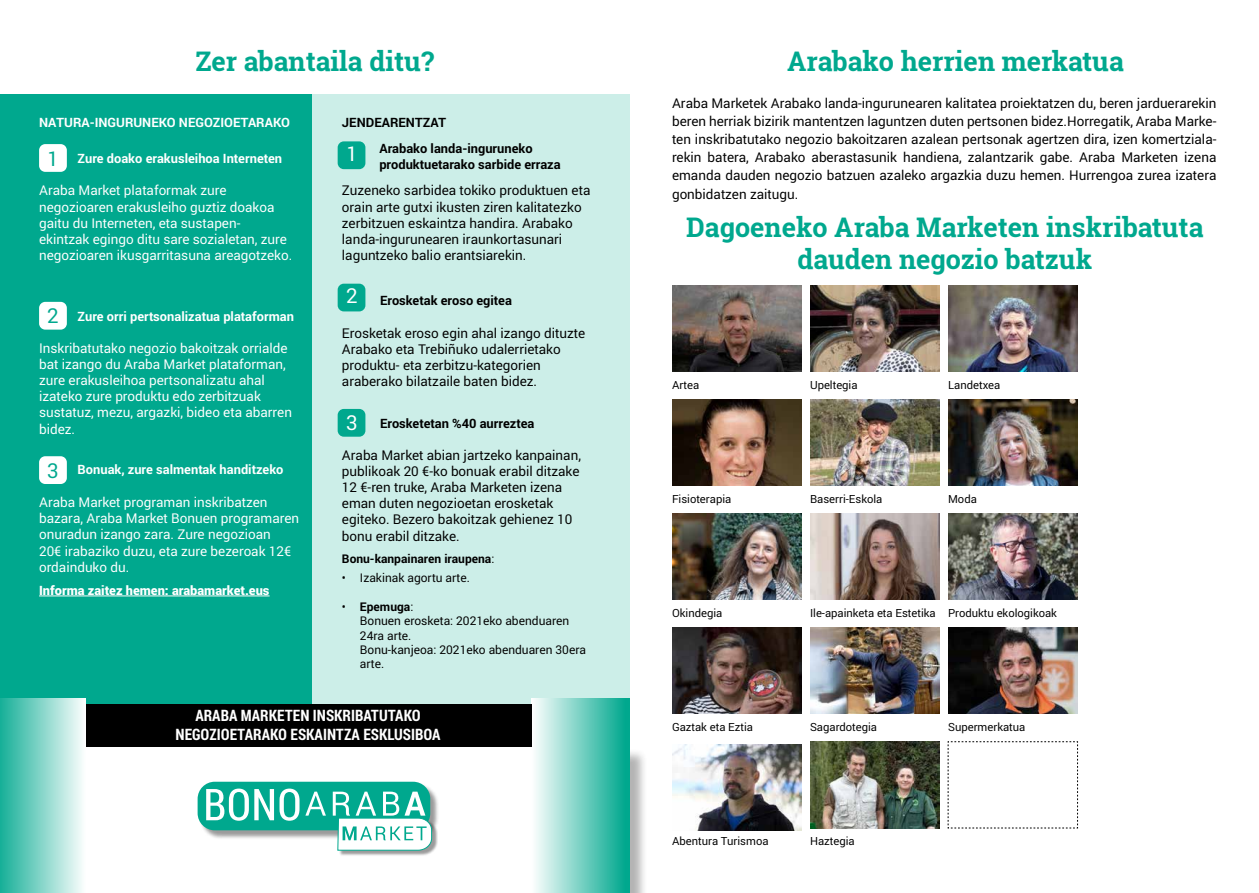
<style>
.page{position:relative;width:1259px;height:893px;background:#fff}
.page>*{position:absolute;margin:0;border:0;box-sizing:border-box;transform-origin:0 0}
.t1{font:700 27px/32.4px "Roboto Slab";color:#00a88e;text-align:center}
.t2{font:20.55px "Roboto";color:#00a88e}
.t3{font:20.55px "Roboto";color:#fff}
.t4{font:700 15.75px/18.9px "Roboto Condensed";color:#fff;text-align:center}
.t5{font:13.5px/16.2px "Roboto";color:#000}
.t6{font:13.5px/16.2px "Roboto";color:#fff}
.t7{font:700 12.9px "Roboto";color:#fff}
.t8{font:700 12.9px/15.5px "Roboto";color:#000}
.t9{font:900 12.9px "Roboto";color:#fff}
.t10{font:12px/14.4px "Roboto";color:#000}
.t11{font:700 12px "Roboto";color:#000}
.t12{font:11.25px "Roboto";color:#000}
.s1{font-weight:400;font-size:20.55px;color:#00a88e}
.s2{font-weight:400;font-size:20.55px;color:#fff}
.s3{font-weight:400}
.s4{font-weight:700}
</style>
<div class="page">
<div style="left:0;top:95px;width:312px;height:628px;background:#00a88e"></div>
<div style="left:312px;top:95px;width:317px;height:628px;background:#cceee8"></div>
<hr style="left:39px;top:596px;width:231px;height:1px;background:#fff">
<div style="left:338px;top:141px;width:27px;height:28px;background:#00a88e;border-radius:6px"></div>
<div style="left:39px;top:144px;width:28px;height:28px;background:#fff;border-radius:6px"></div>
<div style="left:39px;top:456px;width:28px;height:28px;background:#fff;border-radius:6px"></div>
<div style="left:338px;top:284px;width:27px;height:27px;background:#00a88e;border-radius:6px"></div>
<div style="left:338px;top:409px;width:27px;height:28px;background:#00a88e;border-radius:6px"></div>
<div style="left:39px;top:302px;width:28px;height:28px;background:#fff;border-radius:6px"></div>
<div style="left:0;top:748px;width:648px;height:145px;background:#000;opacity:.3"></div>
<div style="left:0;top:746px;width:629px;height:147px;background:#fff"></div>
<div style="left:531px;top:698px;width:98px;height:195px;background:linear-gradient(to right,#fff,#00a68c)"></div>
<div style="left:199px;top:783px;width:241px;height:57px;background:#000;opacity:.4"></div>
<div style="left:198px;top:782px;width:232px;height:48px;background:#00a88e;border-radius:17px"></div>
<div style="left:339px;top:819px;width:99px;height:38px;background:#000;opacity:.4"></div>
<svg style="left:206px;top:789px;width:93px;height:32px"></svg>
<svg style="left:305px;top:792px;width:21px;height:24px"></svg>
<svg style="left:333px;top:792px;width:99px;height:59px"></svg>
<div style="left:0;top:704px;width:531px;height:42px;background:#000"></div>
<div style="left:0;top:698px;width:85px;height:195px;background:linear-gradient(to right,#16af98,#fbfefd)"></div>
<img style="left:672px;top:285px;width:129px;height:86px">
<img style="left:810px;top:400px;width:129px;height:86px">
<img style="left:948px;top:514px;width:129px;height:86px">
<img style="left:810px;top:742px;width:129px;height:86px">
<svg style="left:947px;top:741px;width:131px;height:88px"></svg>
<img style="left:810px;top:285px;width:129px;height:86px">
<img style="left:948px;top:400px;width:129px;height:86px">
<img style="left:672px;top:628px;width:129px;height:86px">
<img style="left:948px;top:285px;width:129px;height:86px">
<img style="left:672px;top:514px;width:129px;height:86px">
<img style="left:810px;top:628px;width:129px;height:86px">
<img style="left:672px;top:400px;width:129px;height:86px">
<img style="left:810px;top:514px;width:129px;height:86px">
<img style="left:948px;top:628px;width:129px;height:86px">
<img style="left:672px;top:744px;width:129px;height:86px">
<h1 class="t1" style="left:195px;top:45px;width:240px">Zer abantaila ditu?</h1>
<p class="t7" style="left:39px;top:113px;width:252px">NATURA-INGURUNEKO NEGOZIOETARAKO</p>
<p class="t8" style="left:342px;top:114px;width:106px">JENDEARENTZAT</p>
<p class="t7" style="left:78px;top:149px;width:206px">Zure doako erakusleihoa Interneten</p>
<p class="t8" style="left:379px;top:141px;width:183px">Arabako landa-inguruneko produktuetarako sarbide erraza</p>
<h2 class="t2" style="left:47px;top:144px;width:13px">1</h2>
<h2 class="t3" style="left:346px;top:139px;width:13px">1</h2>
<p class="t6" style="left:39px;top:182px;width:255px">Araba Market plataformak zure negozioaren erakusleiho guztiz doakoa gaitu du Interneten, eta sustapen&shy;ekintzak egingo ditu sare sozialetan, zure negozioaren ikusgarritasuna areagotzeko.</p>
<p class="t7" style="left:47px;top:308px;width:248px"><span class="s1">2</span> Zure orri pertsonalizatua plataforman</p>
<p class="t6" style="left:39px;top:339px;width:254px">Inskribatutako negozio bakoitzak orrialde bat izango du Araba Market plataforman, zure erakusleihoa pertsonalizatu ahal izateko zure produktu edo zerbitzuak sustatuz, mezu, argazki, bideo eta abarren bidez.</p>
<h2 class="t2" style="left:47px;top:456px;width:13px">3</h2>
<p class="t7" style="left:78px;top:460px;width:207px">Bonuak, zure salmentak handitzeko</p>
<p class="t6" style="left:39px;top:494px;width:261px">Araba Market programan inskribatzen bazara, Araba Market Bonuen programaren onuradun izango zara. Zure negozioan<br>20€ irabaziko duzu, eta zure bezeroak 12€ ordainduko du.</p>
<p class="t9" style="left:39px;top:581px;width:232px">Informa zaitez hemen: arabamarket.eus</p>
<p class="t5" style="left:342px;top:182px;width:250px">Zuzeneko sarbidea tokiko produktuen eta orain arte gutxi ikusten ziren kalitatezko zerbitzuen eskaintza handira. Arabako landa-ingurunearen iraunkortasunari laguntzeko balio erantsiarekin.</p>
<p class="t8" style="left:346px;top:292px;width:167px"><span class="s2">2</span> Erosketak eroso egitea</p>
<p class="t5" style="left:342px;top:324px;width:245px">Erosketak eroso egin ahal izango dituzte Arabako eta Trebiñuko udalerrietako produktu- eta zerbitzu-kategorien araberako bilatzaile baten bidez.</p>
<p class="t8" style="left:346px;top:415px;width:190px"><span class="s2">3</span> Erosketetan %40 aurreztea</p>
<p class="t5" style="left:342px;top:446px;width:240px">Araba Market abian jartzeko kanpainan, publikoak 20 €-ko bonuak erabil ditzake 12 €-ren truke, Araba Marketen izena eman duten negozioetan erosketak egiteko. Bezero bakoitzak gehienez 10 bonu erabil ditzake.</p>
<p class="t11" style="left:342px;top:551px;width:154px">Bonu-kanpainaren iraupena<span class="s3">:</span></p>
<p class="t10" style="left:342px;top:570px;width:129px">• Izakinak agortu arte.</p>
<p class="t10" style="left:360px;top:599px;width:228px;text-indent:-18px">• <span class="s4">Epemuga</span>:<br>Bonuen erosketa: 2021eko abenduaren<br>24ra arte.<br>Bonu-kanjeoa: 2021eko abenduaren 30era arte.</p>
<p class="t4" style="left:175px;top:705px;width:267px">ARABA MARKETEN INSKRIBATUTAKO<br>NEGOZIOETARAKO ESKAINTZA ESKLUSIBOA</p>
<h1 class="t1" style="left:787px;top:45px;width:338px">Arabako herrien merkatua</h1>
<p class="t5" style="left:672px;top:94px;width:546px;line-height:18.1px;text-align:justify">Araba Marketek Arabako landa-ingurunearen kalitatea proiektatzen du, beren jarduerarekin beren herriak bizirik mantentzen laguntzen duten pertsonen bidez.Horregatik, Araba Marke&shy;ten inskribatutako negozio bakoitzaren azalean pertsonak agertzen dira, izen komertziala&shy;rekin batera, Arabako aberastasunik handiena, zalantzarik gabe. Araba Marketen izena emanda dauden negozio batzuen azaleko argazkia duzu hemen. Hurrengoa zurea izatera gonbidatzen zaitugu.</p>
<h1 class="t1" style="left:686px;top:210px;width:519px">Dagoeneko Araba Marketen inskribatuta dauden negozio batzuk</h1>
<p class="t12" style="left:672px;top:377px;width:29px">Artea</p>
<p class="t12" style="left:810px;top:377px;width:49px">Upeltegia</p>
<p class="t12" style="left:948px;top:377px;width:54px">Landetxea</p>
<p class="t12" style="left:672px;top:491px;width:61px">Fisioterapia</p>
<p class="t12" style="left:810px;top:491px;width:74px">Baserri-Eskola</p>
<p class="t12" style="left:948px;top:491px;width:30px">Moda</p>
<p class="t12" style="left:672px;top:605px;width:52px">Okindegia</p>
<p class="t12" style="left:810px;top:605px;width:127px">Ile-apainketa eta Estetika</p>
<p class="t12" style="left:948px;top:605px;width:110px">Produktu ekologikoak</p>
<p class="t12" style="left:672px;top:719px;width:82px">Gaztak eta Eztia</p>
<p class="t12" style="left:810px;top:719px;width:68px">Sagardotegia</p>
<p class="t12" style="left:948px;top:719px;width:79px">Supermerkatua</p>
<p class="t12" style="left:672px;top:833px;width:98px">Abentura Turismoa</p>
<p class="t12" style="left:810px;top:833px;width:46px">Haztegia</p>
</div>
